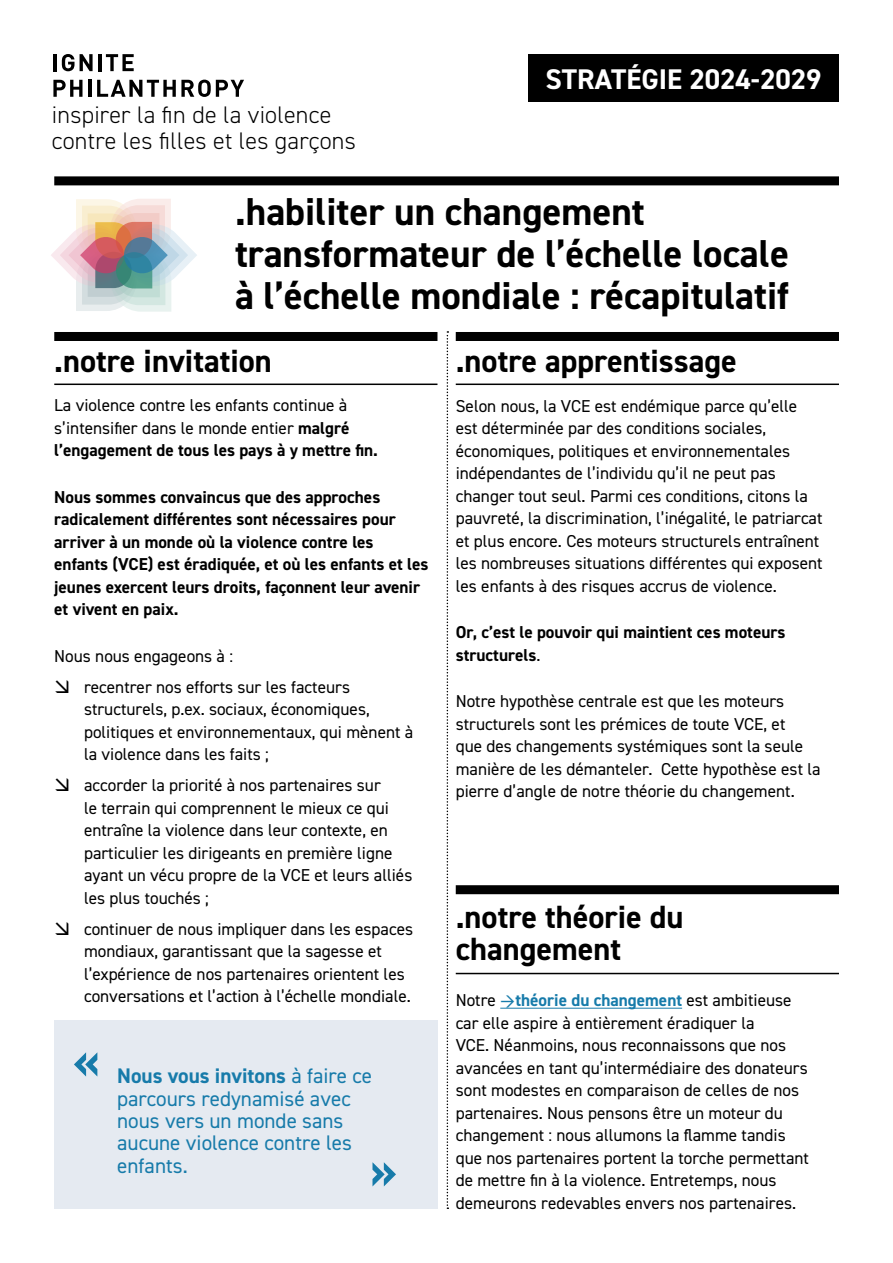
<style>
.page{position:relative;width:893px;height:1263px;background:#fff}
.page>*{position:absolute;margin:0;border:0;box-sizing:border-box;transform-origin:0 0}
.t1{font:700 52.5px "DIN2014";color:#177baa}
.t2{font:700 39px/42px "DIN2014";color:#000}
.t3{font:700 32.25px/31.5px "DIN2014";color:#000}
.t4{font:700 28.5px "DIN2014";color:#fff}
.t5{font:300 24px/25.5px "DIN2014";letter-spacing:.01em;color:#000}
.t6{font:21.15px/22.4px "DIN2014";color:#177baa}
.t7{font:17.25px/22.5px "DIN2014";color:#000}
.t8{font:700 17.25px/22.5px "DIN2014";color:#000}
.s1{font-weight:700}
.s2{font-size:22.5px}
.s3{font-weight:400}
.s4{font-weight:700;color:#177baa}
</style>
<div class="page">
<div style="left:54px;top:1020px;width:383px;height:189px;background:#e5eaf1"></div>
<div style="left:528px;top:54px;width:311px;height:47px;background:#000"></div>
<svg style="left:51px;top:199px;width:146px;height:113px"></svg>
<div style="left:54px;top:176px;width:785px;height:9px;background:#000"></div>
<div style="left:54px;top:332px;width:383px;height:9px;background:#000"></div>
<div style="left:456px;top:332px;width:383px;height:9px;background:#000"></div>
<div style="left:456px;top:885px;width:383px;height:9px;background:#000"></div>
<hr style="left:54px;top:383px;width:383px;height:2px;background:#000">
<hr style="left:456px;top:383px;width:383px;height:2px;background:#000">
<hr style="left:456px;top:973px;width:383px;height:1px;background:#000">
<svg style="left:447px;top:331px;width:1px;height:878px"></svg>
<hr style="left:500px;top:1008px;width:182px;height:1px;background:#177baa">
<svg style="left:53px;top:80px;width:30px;height:17px"></svg>
<hr style="left:88px;top:80px;width:3px;height:17px;background:#000">
<svg style="left:97px;top:80px;width:147px;height:17px"></svg>
<hr style="left:53px;top:54px;width:4px;height:17px;background:#000">
<svg style="left:62px;top:54px;width:31px;height:17px"></svg>
<hr style="left:98px;top:54px;width:4px;height:17px;background:#000">
<svg style="left:106px;top:54px;width:28px;height:17px"></svg>
<h3 class="t5" style="left:52px;top:102px;width:305px">inspirer la fin de la violence contre les filles et les garçons</h3>
<h3 class="t4" style="left:545px;top:60px;width:278px">STRATÉGIE 2024-2029</h3>
<h2 class="t2" style="left:235px;top:190px;width:555px">.habiliter un changement transformateur de l’échelle locale à l’échelle mondiale : récapitulatif</h2>
<h3 class="t3" style="left:54px;top:345px;width:219px">.notre invitation</h3>
<h3 class="t3" style="left:456px;top:345px;width:283px">.notre apprentissage</h3>
<p class="t7" style="left:54px;top:394px;width:325px">La violence contre les enfants continue à s’intensifier dans le monde entier <span class="s1">malgré l’engagement de tous les pays à y mettre fin.</span></p>
<p class="t8" style="left:54px;top:485px;width:376px">Nous sommes convaincus que des approches radicalement différentes sont nécessaires pour arriver à un monde où la violence contre les enfants (VCE) est éradiquée, et où les enfants et les jeunes exercent leurs droits, façonnent leur avenir et vivent en paix.</p>
<p class="t7" style="left:54px;top:640px;width:297px;line-height:31px">Nous nous engageons à :<br><span class="s2">↘</span> recentrer nos efforts sur les facteurs</p>
<p class="t7" style="left:84px;top:698px;width:331px">structurels, p.ex. sociaux, économiques, politiques et environnementaux, qui mènent à la violence dans les faits ;</p>
<p class="t7" style="left:84px;top:774px;width:330px;text-indent:-30px"><span class="s2">↘</span> accorder la priorité à nos partenaires sur<br>le terrain qui comprennent le mieux ce qui entraîne la violence dans leur contexte, en particulier les dirigeants en première ligne ayant un vécu propre de la VCE et leurs alliés les plus touchés ;</p>
<p class="t7" style="left:84px;top:917px;width:331px;text-indent:-30px"><span class="s2">↘</span> continuer de nous impliquer dans les espaces mondiaux, garantissant que la sagesse et l’expérience de nos partenaires orientent les conversations et l’action à l’échelle mondiale.</p>
<h1 class="t1" style="left:72px;top:1026px;width:29px">«</h1>
<p class="t6" style="left:117px;top:1064px;width:257px"><span class="s1">Nous vous invitons</span> à faire ce parcours redynamisé avec nous vers un monde sans aucune violence contre les enfants.</p>
<h1 class="t1" style="left:370px;top:1136px;width:29px">»</h1>
<p class="t7" style="left:456px;top:394px;width:368px">Selon nous, la VCE est endémique parce qu’elle est déterminée par des conditions sociales, économiques, politiques et environnementales indépendantes de l’individu qu’il ne peut pas changer tout seul. Parmi ces conditions, citons la pauvreté, la discrimination, l’inégalité, le patriarcat et plus encore. Ces moteurs structurels entraînent les nombreuses situations différentes qui exposent les enfants à des risques accrus de violence.</p>
<p class="t8" style="left:456px;top:621px;width:331px">Or, c’est le pouvoir qui maintient ces moteurs structurels<span class="s3">.</span></p>
<p class="t7" style="left:456px;top:690px;width:366px">Notre hypothèse centrale est que les moteurs structurels sont les prémices de toute VCE, et<br>que des changements systémiques sont la seule manière de les démanteler. Cette hypothèse est la pierre d’angle de notre théorie du changement.</p>
<h3 class="t3" style="left:456px;top:901px;width:229px">.notre théorie du changement</h3>
<p class="t7" style="left:456px;top:989px;width:355px">Notre <span class="s4">→théorie du changement</span> est ambitieuse car elle aspire à entièrement éradiquer la<br>VCE. Néanmoins, nous reconnaissons que nos avancées en tant qu’intermédiaire des donateurs sont modestes en comparaison de celles de nos partenaires. Nous pensons être un moteur du changement : nous allumons la flamme tandis que nos partenaires portent la torche permettant de mettre fin à la violence. Entretemps, nous demeurons redevables envers nos partenaires.</p>
</div>
